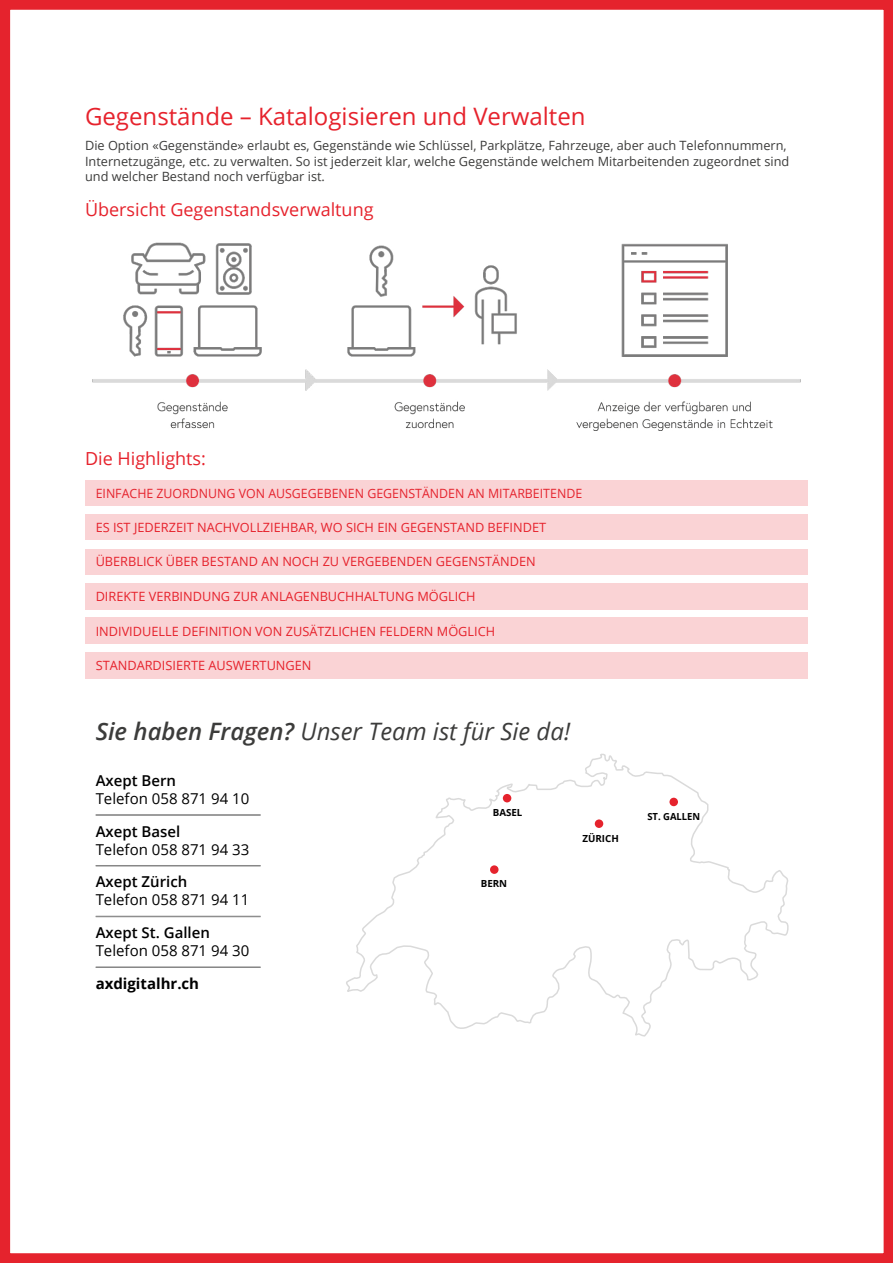
<style>
.page{position:relative;width:893px;height:1263px;background:#fff}
.page>*{position:absolute;margin:0;border:0;box-sizing:border-box;transform-origin:0 0}
.t1{font:24px "Open Sans";color:#e6222c}
.t2{font:italic 24px "Open Sans";color:#3c3c3b}
.t3{font:18px "Open Sans";color:#e6222c}
.t4{font:15px "Open Sans";color:#000}
.t5{font:600 15px "Open Sans";color:#000}
.t6{font:700 15px "Open Sans";color:#000}
.t7{font:12.75px/15.3px "Open Sans";color:#3c3c3b}
.t8{font:12.75px "Open Sans";color:#e6222c}
.t9{font:12.75px "Open Sans";color:#e5232d}
.t10{font:700 9.75px "Open Sans";color:#000}
.s1{font-weight:600}
</style>
<div class="page">
<div style="left:0;top:0;width:893px;height:1263px;border:10px solid #e5232d"></div>
<img style="left:92px;top:242px;width:709px;height:188px">
<hr style="left:96px;top:814px;width:165px;height:1px;background:#878787">
<hr style="left:96px;top:815px;width:165px;height:1px;background:#878787">
<hr style="left:96px;top:865px;width:165px;height:1px;background:#878787">
<hr style="left:96px;top:866px;width:165px;height:1px;background:#878787">
<hr style="left:96px;top:967px;width:165px;height:1px;background:#878787">
<hr style="left:96px;top:916px;width:165px;height:1px;background:#878787">
<svg style="left:346px;top:753px;width:443px;height:284px"></svg>
<div style="left:595px;top:819px;width:8px;height:9px;background:#e5232d;border-radius:50%"></div>
<div style="left:669px;top:798px;width:9px;height:8px;background:#e5232d;border-radius:50%"></div>
<div style="left:503px;top:794px;width:8px;height:8px;background:#e5232d;border-radius:50%"></div>
<div style="left:490px;top:865px;width:8px;height:9px;background:#e5232d;border-radius:50%"></div>
<div style="left:85px;top:514px;width:723px;height:26px;background:#fad3d5"></div>
<div style="left:85px;top:548px;width:723px;height:26px;background:#fad3d5"></div>
<div style="left:85px;top:583px;width:723px;height:26px;background:#fad3d5"></div>
<div style="left:85px;top:480px;width:723px;height:26px;background:#fad3d5"></div>
<div style="left:85px;top:618px;width:723px;height:26px;background:#fad3d5"></div>
<div style="left:85px;top:652px;width:723px;height:27px;background:#fad3d5"></div>
<h1 class="t1" style="left:85px;top:100px;width:502px">Gegenstände – Katalogisieren und Verwalten</h1>
<p class="t7" style="left:85px;top:138px;width:706px">Die Option «Gegenstände» erlaubt es, Gegenstände wie Schlüssel, Parkplätze, Fahrzeuge, aber auch Telefonnummern,<br>Internetzugänge, etc. zu verwalten. So ist jederzeit klar, welche Gegenstände welchem Mitarbeitenden zugeordnet sind und welcher Bestand noch verfügbar ist.</p>
<h2 class="t3" style="left:85px;top:197px;width:290px">Übersicht Gegenstandsverwaltung</h2>
<h2 class="t3" style="left:85px;top:447px;width:122px">Die Highlights:</h2>
<p class="t9" style="left:96px;top:485px;width:488px">EINFACHE ZUORDNUNG VON AUSGEGEBENEN GEGENSTÄNDEN AN MITARBEITENDE</p>
<p class="t8" style="left:96px;top:519px;width:452px">ES IST JEDERZEIT NACHVOLLZIEHBAR, WO SICH EIN GEGENSTAND BEFINDET</p>
<p class="t8" style="left:96px;top:553px;width:442px">ÜBERBLICK ÜBER BESTAND AN NOCH ZU VERGEBENDEN GEGENSTÄNDEN</p>
<p class="t8" style="left:96px;top:587px;width:381px">DIREKTE VERBINDUNG ZUR ANLAGENBUCHHALTUNG MÖGLICH</p>
<p class="t8" style="left:96px;top:622px;width:401px">INDIVIDUELLE DEFINITION VON ZUSÄTZLICHEN FELDERN MÖGLICH</p>
<p class="t8" style="left:96px;top:657px;width:217px">STANDARDISIERTE AUSWERTUNGEN</p>
<h1 class="t2" style="left:96px;top:714px;width:476px"><span class="s1">Sie haben Fragen?</span> Unser Team ist für Sie da!</h1>
<p class="t5" style="left:96px;top:770px;width:82px">Axept Bern</p>
<p class="t4" style="left:96px;top:788px;width:155px">Telefon 058 871 94 10</p>
<p class="t5" style="left:96px;top:821px;width:86px">Axept Basel</p>
<p class="t4" style="left:96px;top:839px;width:155px">Telefon 058 871 94 33</p>
<p class="t5" style="left:96px;top:872px;width:93px">Axept Zürich</p>
<p class="t4" style="left:96px;top:890px;width:155px">Telefon 058 871 94 11</p>
<p class="t5" style="left:96px;top:922px;width:116px">Axept St. Gallen</p>
<p class="t4" style="left:96px;top:940px;width:155px">Telefon 058 871 94 30</p>
<p class="t10" style="left:493px;top:806px;width:31px">BASEL</p>
<p class="t10" style="left:481px;top:876px;width:28px">BERN</p>
<p class="t6" style="left:96px;top:973px;width:105px">axdigitalhr.ch</p>
<p class="t10" style="left:582px;top:832px;width:38px">ZÜRICH</p>
<p class="t10" style="left:647px;top:810px;width:54px">ST. GALLEN</p>
</div>
